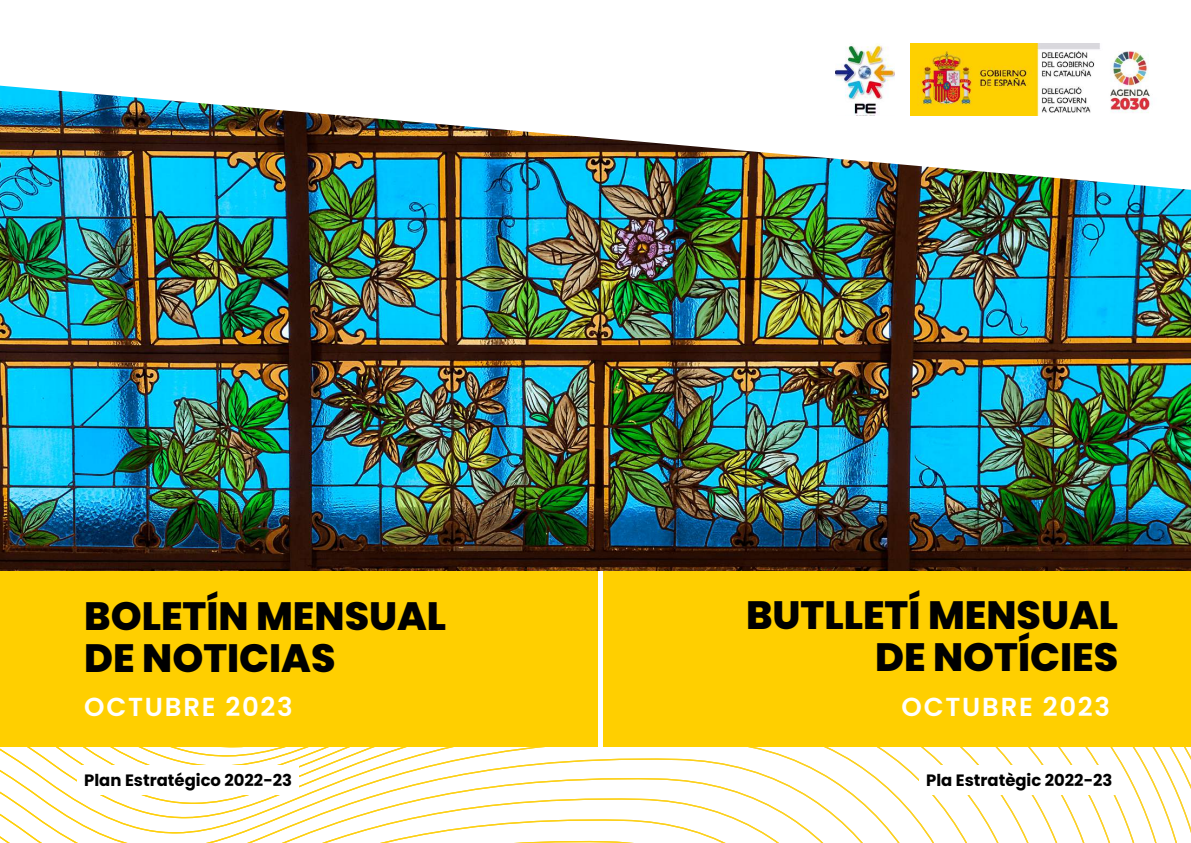
<style>
.page{position:relative;width:1191px;height:843px;background:#fff}
.page>*{position:absolute;margin:0;border:0;box-sizing:border-box;transform-origin:0 0}
.t1{font:800 39.4px/42.2px "Poppins";color:#000}
.t2{font:600 26px "Poppins";letter-spacing:.07em;color:#fff}
.t3{font:700 16.4px "Poppins";color:#000}
</style>
<div class="page">
<img style="left:0;top:73px;width:1190px;height:191px">
<img style="left:0;top:264px;width:1190px;height:578px">
<div style="left:0;top:570px;width:1190px;height:176px;background:#ffcf00"></div>
<img style="left:835px;top:44px;width:59px;height:72px">
<img style="left:910px;top:44px;width:248px;height:72px">
<div style="left:78px;top:765px;width:221px;height:29px;background:#fff"></div>
<div style="left:919px;top:765px;width:199px;height:29px;background:#fff"></div>
<hr style="left:598px;top:570px;width:4px;height:180px;background:#fff">
<p class="t1" style="left:84px;top:594px;width:363px">BOLETÍN MENSUAL<br>DE NOTICIAS</p>
<p class="t2" style="left:84px;top:688px;width:210px">OCTUBRE 2023</p>
<p class="t3" style="left:84px;top:768px;width:209px">Plan Estratégico 2022-23</p>
<p class="t1" style="left:746px;top:594px;width:373px;text-align:right">BUTLLETÍ MENSUAL<br>DE NOTÍCIES</p>
<p class="t2" style="left:901px;top:688px;width:210px">OCTUBRE 2023</p>
<p class="t3" style="left:926px;top:768px;width:188px">Pla Estratègic 2022-23</p>
</div>
